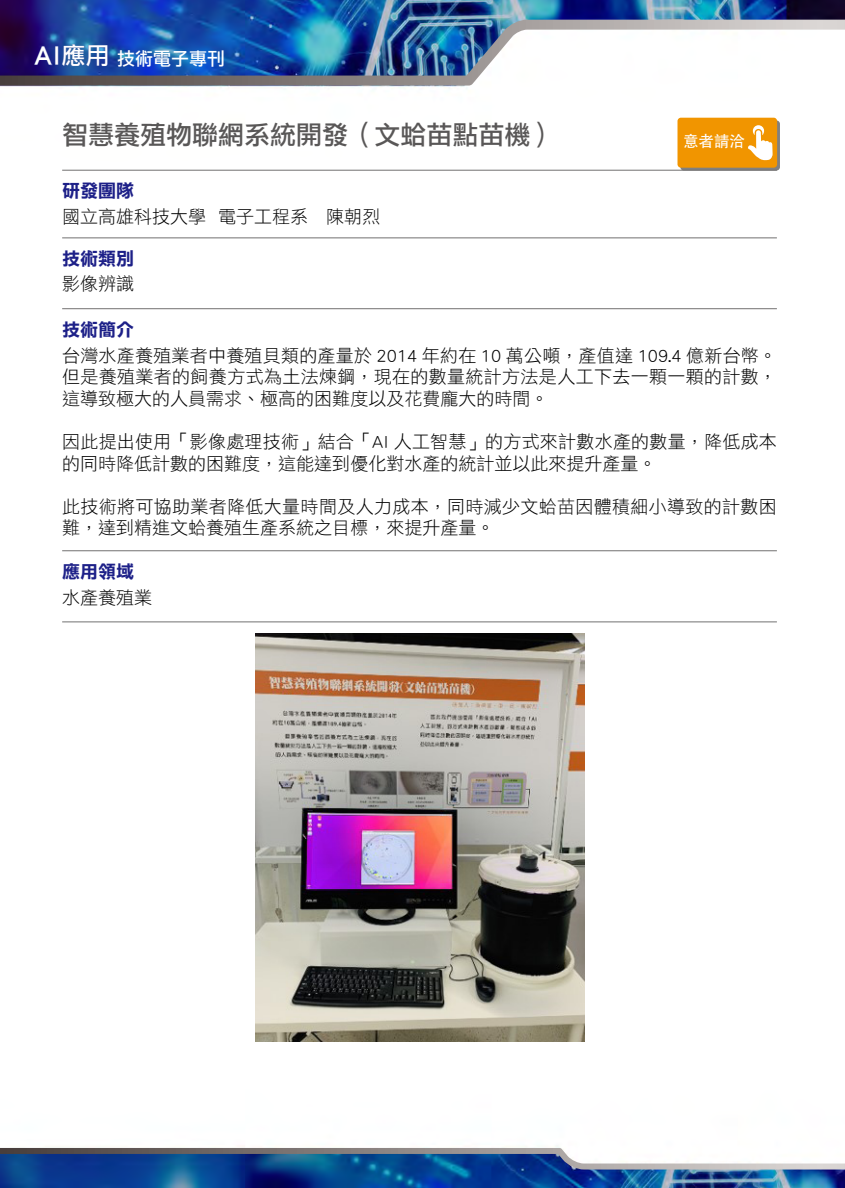
<style>
.page{position:relative;width:845px;height:1188px;background:#fff}
.page>*{position:absolute;margin:0;border:0;box-sizing:border-box;transform-origin:0 0}
.t1{font:26px "DF Li Hei Std W5";color:#595757}
.t2{font:18px/21.6px "DF Li Hei Std W3";color:#000;text-align:justify}
.t3{font:18px/21.6px "DF Li Hei Std W3";letter-spacing:.02em;color:#000}
.t4{font:18px "DF Li Hei Std W7";color:#1d2088}
.t5{font:18px "DF Li Hei Std W5";color:#fff}
.t6{font:15.6px "Adobe Heiti Std";color:#fff}
.s1{font-size:28px;color:#182987}
.s2{font-size:24px;color:#182987}
</style>
<div class="page">
<img style="left:0;top:0;width:845px;height:1188px">
<svg style="left:0;top:1148px;width:845px;height:21px"></svg>
<img style="left:0;top:20px;width:845px;height:66px">
<div style="left:680px;top:121px;width:100px;height:49px;background:linear-gradient(to bottom,#808080,#808080);border-radius:3px"></div>
<div style="left:677px;top:118px;width:100px;height:50px;background:#f19500;border-radius:3px"></div>
<svg style="left:748px;top:125px;width:24px;height:35px"></svg>
<hr style="left:62px;top:170px;width:714px;height:1px;background:#727171">
<hr style="left:62px;top:237px;width:714px;height:1px;background:#727171">
<hr style="left:62px;top:308px;width:714px;height:1px;background:#727171">
<hr style="left:62px;top:550px;width:714px;height:1px;background:#727171">
<hr style="left:62px;top:621px;width:714px;height:1px;background:#727171">
<img style="left:255px;top:633px;width:329px;height:408px">
<p class="t5" style="left:34px;top:48px;width:192px"><span class="s1">AI</span><span class="s2">應用</span>技術電子專刊</p>
<h1 class="t1" style="left:62px;top:121px;width:495px">智慧養殖物聯網系統開發（文蛤苗點苗機）</h1>
<p class="t4" style="left:62px;top:181px;width:73px">研發團隊</p>
<p class="t2" style="left:62px;top:205px;width:319px">國立高雄科技大學 電子工程系　陳朝烈</p>
<p class="t4" style="left:62px;top:249px;width:73px">技術類別</p>
<p class="t2" style="left:62px;top:273px;width:73px">影像辨識</p>
<p class="t4" style="left:62px;top:320px;width:73px">技術簡介</p>
<p class="t6" style="left:683px;top:132px;width:64px">意者請洽</p>
<p class="t2" style="left:62px;top:344px;width:716px">台灣水產養殖業者中養殖貝類的產量於 2014 年約在 10 萬公噸，產值達 109.4 億新台幣。但是養殖業者的飼養方式為土法煉鋼，現在的數量統計方法是人工下去一顆一顆的計數，這導致極大的人員需求、極高的困難度以及花費龐大的時間。</p>
<p class="t2" style="left:62px;top:430px;width:716px">因此提出使用「影像處理技術」結合「AI 人工智慧」的方式來計數水產的數量，降低成本的同時降低計數的困難度，這能達到優化對水產的統計並以此來提升產量。</p>
<p class="t3" style="left:62px;top:495px;width:716px">此技術將可協助業者降低大量時間及人力成本，同時減少文蛤苗因體積細小導致的計數困難，達到精進文蛤養殖生產系統之目標，來提升產量。</p>
<p class="t4" style="left:62px;top:562px;width:73px">應用領域</p>
<p class="t2" style="left:62px;top:586px;width:92px">水產養殖業</p>
</div>
